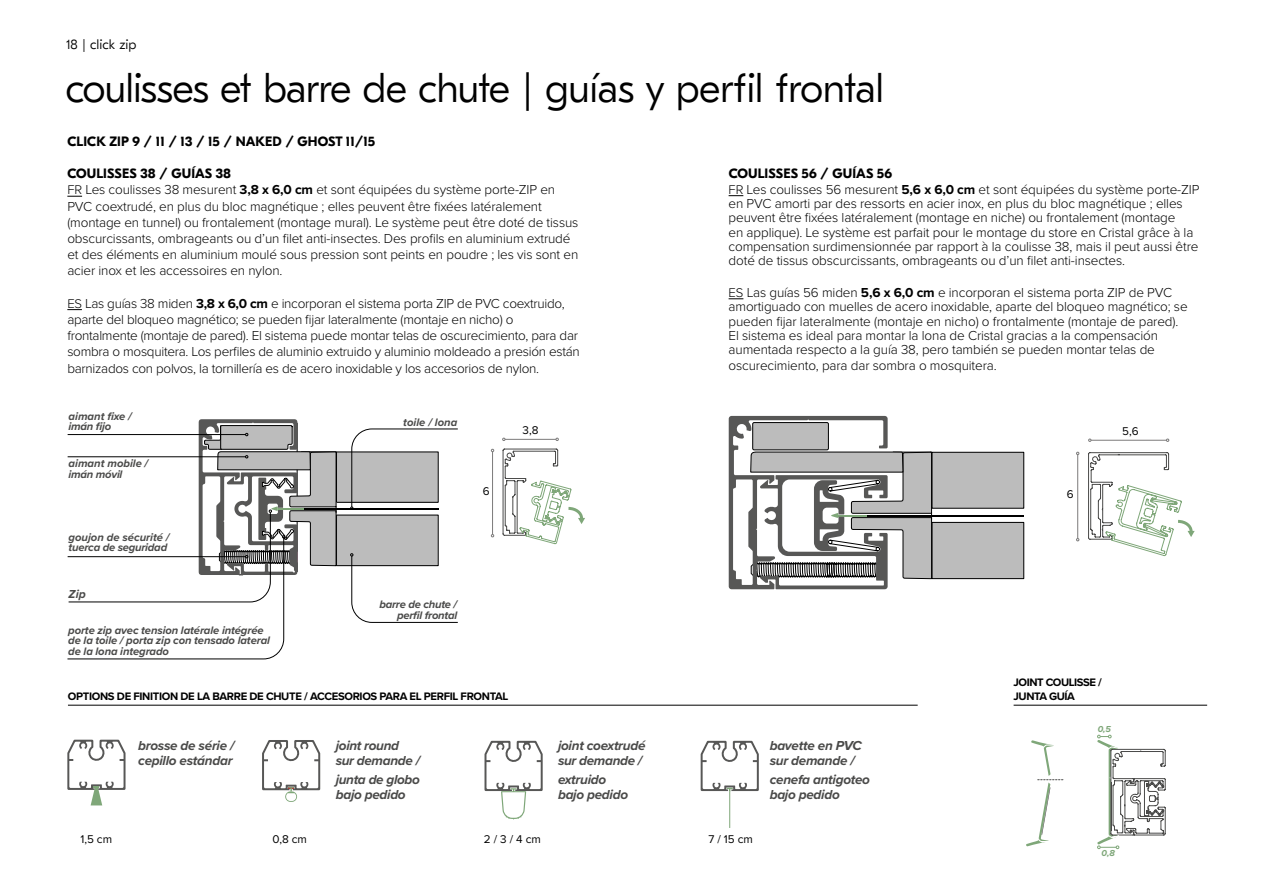
<style>
.page{position:relative;width:1263px;height:893px;background:#fff}
.page>*{position:absolute;margin:0;border:0;box-sizing:border-box;transform-origin:0 0}
.t1{font:300 40.5px "GT Eesti Text";letter-spacing:-.02em;color:#000}
.t2{font:300 13.5px/16.2px "Proxima Nova";letter-spacing:-.01em;color:#000}
.t3{font:italic 700 13.5px/15px "Proxima Nova";letter-spacing:-.02em;color:#4a4a49}
.t4{font:700 13.5px "GT Eesti Display";letter-spacing:.01em;color:#000}
.t5{font:300 13.5px "GT Eesti Text";color:#000}
.t6{font:italic 700 12px "Proxima Nova";color:#4a4a49}
.t7{font:11.7px "Proxima Nova";color:#000}
.t8{font:italic 700 11.25px/10.5px "Proxima Nova";letter-spacing:-.01em;color:#4a4a49}
.t9{font:700 11.25px/13.5px "Proxima Nova";letter-spacing:-.03em;color:#000}
.t10{font:italic 700 9px "Proxima Nova";color:#7fa779}
.s1{font-size:13.05px}
.s2{font-weight:700}
</style>
<div class="page">
<svg style="left:484px;top:741px;width:59px;height:78px"></svg>
<svg style="left:67px;top:740px;width:59px;height:65px"></svg>
<svg style="left:701px;top:741px;width:58px;height:51px"></svg>
<hr style="left:729px;top:792px;width:1px;height:36px;background:#7fa779">
<hr style="left:68px;top:705px;width:850px;height:1px;background:#000">
<hr style="left:1013px;top:705px;width:194px;height:1px;background:#000">
<svg style="left:262px;top:740px;width:58px;height:62px"></svg>
<div style="left:932px;top:522px;width:92px;height:57px;background:#bcbcbc"></div>
<div style="left:932px;top:522px;width:92px;height:57px;border:1px solid #000"></div>
<div style="left:932px;top:452px;width:92px;height:56px;background:#bcbcbc"></div>
<div style="left:932px;top:452px;width:92px;height:56px;border:1px solid #000"></div>
<hr style="left:867px;top:515px;width:157px;height:1px;background:#000">
<hr style="left:1077px;top:455px;width:1px;height:83px;background:#7c7b7b">
<hr style="left:1091px;top:440px;width:75px;height:1px;background:#7c7b7b">
<svg style="left:729px;top:416px;width:203px;height:173px"></svg>
<svg style="left:1088px;top:452px;width:107px;height:104px"></svg>
<svg style="left:1097px;top:735px;width:69px;height:114px"></svg>
<svg style="left:1026px;top:740px;width:37px;height:106px"></svg>
<hr style="left:1111px;top:782px;width:1px;height:48px;background:#4a4a49">
<svg style="left:503px;top:448px;width:82px;height:96px"></svg>
<div style="left:336px;top:515px;width:102px;height:51px;background:#bcbcbc"></div>
<div style="left:336px;top:452px;width:102px;height:50px;background:#bcbcbc"></div>
<hr style="left:303px;top:508px;width:136px;height:1px;background:#000">
<svg style="left:67px;top:419px;width:270px;height:240px"></svg>
<svg style="left:350px;top:553px;width:108px;height:70px"></svg>
<svg style="left:350px;top:428px;width:108px;height:82px"></svg>
<hr style="left:492px;top:452px;width:1px;height:82px;background:#7c7b7b">
<hr style="left:505px;top:439px;width:51px;height:1px;background:#7c7b7b">
<svg style="left:67px;top:196px;width:15px;height:1px"></svg>
<svg style="left:67px;top:309px;width:15px;height:1px"></svg>
<svg style="left:729px;top:195px;width:14px;height:1px"></svg>
<svg style="left:729px;top:298px;width:14px;height:1px"></svg>
<p class="t5" style="left:66px;top:37px;width:72px">18 | click zip</p>
<h1 class="t1" style="left:65px;top:68px;width:820px">coulisses et barre de chute | guías y perfil frontal</h1>
<p class="t4" style="left:67px;top:134px;width:309px">CLICK ZIP 9 / 11 / 13 / 15 / NAKED / GHOST 11/15</p>
<p class="t4" style="left:67px;top:167px;width:165px">COULISSES 38 / GUÍAS 38</p>
<p class="t2" style="left:67px;top:182px;width:513px"><span class="s1">FR</span> Les coulisses 38 mesurent <span class="s2">3,8 x 6,0 cm</span> et sont équipées du système porte-ZIP en PVC coextrudé, en plus du bloc magnétique ; elles peuvent être fixées latéralement (montage en tunnel) ou frontalement (montage mural). Le système peut être doté de tissus obscurcissants, ombrageants ou d’un filet anti-insectes. Des profils en aluminium extrudé et des éléments en aluminium moulé sous pression sont peints en poudre ; les vis sont en acier inox et les accessoires en nylon.</p>
<p class="t2" style="left:67px;top:295px;width:514px"><span class="s1">ES</span> Las guías 38 miden <span class="s2">3,8 x 6,0 cm</span> e incorporan el sistema porta ZIP de PVC coextruido, aparte del bloqueo magnético; se pueden fijar lateralmente (montaje en nicho) o frontalmente (montaje de pared). El sistema puede montar telas de oscurecimiento, para dar sombra o mosquitera. Los perfiles de aluminio extruido y aluminio moldeado a presión están barnizados con polvos, la tornillería es de acero inoxidable y los accesorios de nylon.</p>
<p class="t8" style="left:69px;top:411px;width:65px">aimant fixe / imán fijo</p>
<p class="t8" style="left:69px;top:459px;width:81px">aimant mobile / imán móvil</p>
<p class="t8" style="left:403px;top:418px;width:56px">toile / lona</p>
<p class="t7" style="left:483px;top:485px;width:8px">6</p>
<p class="t7" style="left:523px;top:424px;width:17px">3,8</p>
<p class="t8" style="left:69px;top:533px;width:102px">goujon de sécurité / tuerca de seguridad</p>
<p class="t6" style="left:69px;top:589px;width:19px">Zip</p>
<p class="t8" style="left:68px;top:625px;width:203px">porte zip avec tension latérale intégrée de la toile / porta zip con tensado lateral de la lona integrado</p>
<p class="t8" style="left:379px;top:600px;width:79px;text-align:right">barre de chute / perfil frontal</p>
<p class="t9" style="left:68px;top:689px;width:442px">OPTIONS DE FINITION DE LA BARRE DE CHUTE / ACCESORIOS PARA EL PERFIL FRONTAL</p>
<p class="t3" style="left:138px;top:738px;width:98px">brosse de série / cepillo estándar</p>
<p class="t3" style="left:336px;top:738px;width:86px">joint round sur demande /</p>
<p class="t3" style="left:336px;top:773px;width:86px">junta de globo bajo pedido</p>
<p class="t3" style="left:558px;top:738px;width:89px">joint coextrudé sur demande /</p>
<p class="t3" style="left:558px;top:773px;width:72px">extruido bajo pedido</p>
<p class="t4" style="left:729px;top:167px;width:165px">COULISSES 56 / GUÍAS 56</p>
<p class="t2" style="left:729px;top:182px;width:472px;line-height:14.2px"><span class="s1">FR</span> Les coulisses 56 mesurent <span class="s2">5,6 x 6,0 cm</span> et sont équipées du système porte-ZIP en PVC amorti par des ressorts en acier inox, en plus du bloc magnétique ; elles peuvent être fixées latéralement (montage en niche) ou frontalement (montage<br>en applique). Le système est parfait pour le montage du store en Cristal grâce à la compensation surdimensionnée par rapport à la coulisse 38, mais il peut aussi être doté de tissus obscurcissants, ombrageants ou d’un filet anti-insectes.</p>
<p class="t2" style="left:729px;top:285px;width:461px;line-height:14.2px"><span class="s1">ES</span> Las guías 56 miden <span class="s2">5,6 x 6,0 cm</span> e incorporan el sistema porta ZIP de PVC amortiguado con muelles de acero inoxidable, aparte del bloqueo magnético; se pueden fijar lateralmente (montaje en nicho) o frontalmente (montaje de pared).<br>El sistema es ideal para montar la lona de Cristal gracias a la compensación aumentada respecto a la guía 38, pero también se pueden montar telas de</p>
<p class="t2" style="left:729px;top:358px;width:270px">oscurecimiento, para dar sombra o mosquitera.</p>
<p class="t3" style="left:770px;top:738px;width:94px">bavette en PVC sur demande /</p>
<p class="t3" style="left:770px;top:773px;width:102px">cenefa antigoteo bajo pedido</p>
<p class="t7" style="left:1067px;top:488px;width:8px">6</p>
<p class="t7" style="left:1122px;top:425px;width:18px">5,6</p>
<p class="t9" style="left:1013px;top:676px;width:90px">JOINT COULISSE /<br>JUNTA GUÍA</p>
<p class="t10" style="left:1098px;top:725px;width:15px">0,5</p>
<p class="t7" style="left:80px;top:833px;width:33px">1,5 cm</p>
<p class="t7" style="left:273px;top:833px;width:36px">0,8 cm</p>
<p class="t7" style="left:484px;top:833px;width:58px">2 / 3 / 4 cm</p>
<p class="t7" style="left:708px;top:833px;width:46px">7 / 15 cm</p>
<p class="t10" style="left:1101px;top:849px;width:15px">0,8</p>
</div>
